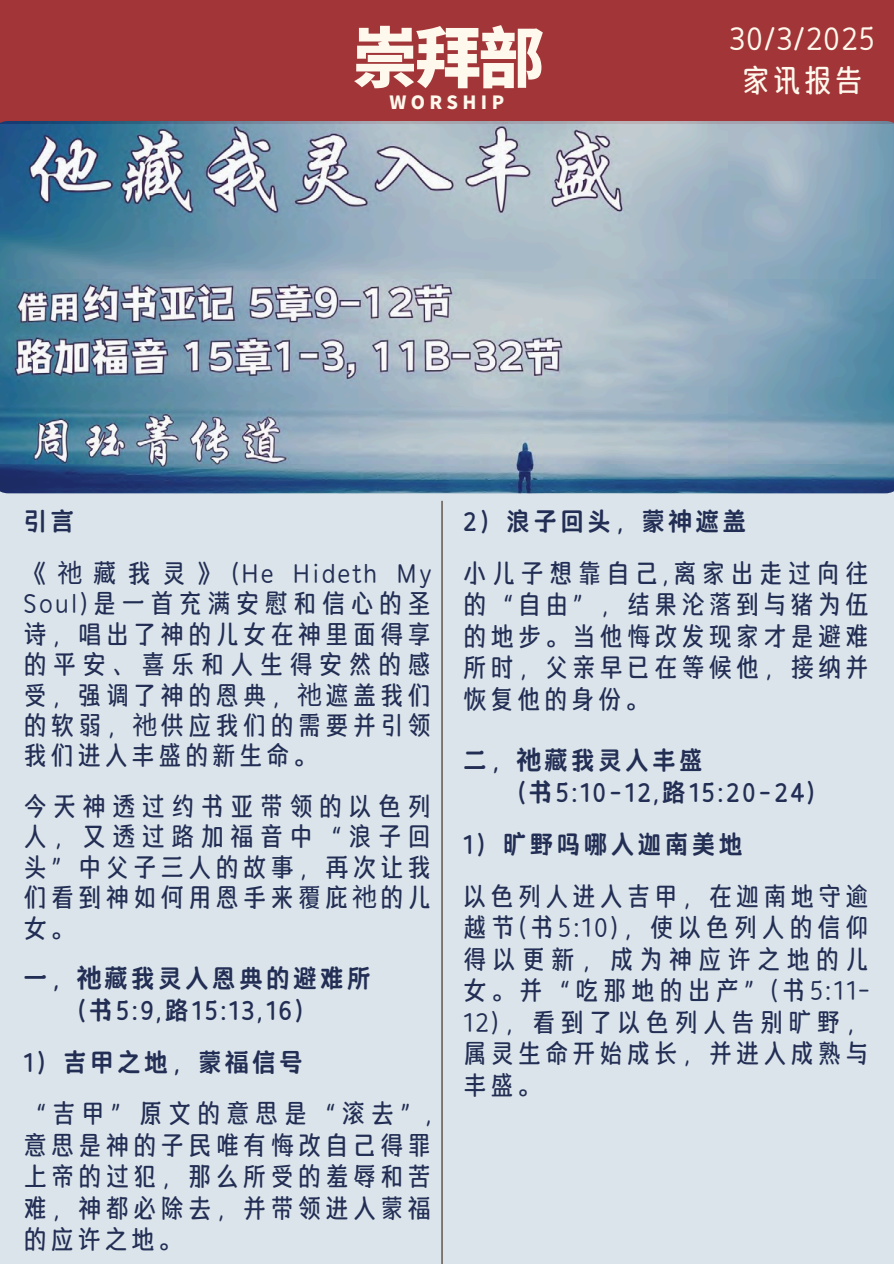
<style>
.page{position:relative;width:894px;height:1264px;background:#fff}
.page>*{position:absolute;margin:0;border:0;box-sizing:border-box;transform-origin:0 0}
.t1{font:800 65.7px "Source Han Sans SC";color:#fff8ec}
.t2{font:65.7px "Canva Joy Hei CN";color:#fff8ec}
.t3{font:30.9px/42.8px "Hello Font ID Le Yuan 55";color:#fff8ec;text-align:center}
.t4{font:27.9px "Hellofont ID Xian Xia Ti";color:#fff8ec}
.t5{font:25.5px/31.5px "Hello Font ID Le Yuan 55";letter-spacing:.075em;color:#232e55;text-align:justify}
.t6{font:25.5px/31.5px "Hello Font ID Le Yuan 75";letter-spacing:.06em;color:#232e55;text-align:center}
.t7{font:800 18.15px "Source Han Sans SC";letter-spacing:.24em;color:#fff8ec}
.t8{font:18.15px "Canva Joy Hei CN";color:#fff8ec}
.s1{font-family:"Noto Sans CJ Ksc"}
.s2{font-family:"Noto Sans CJ Ksc";font-weight:700}
</style>
<div class="page">
<div style="left:0;top:0;width:893px;height:1263px;background:#dae4ea"></div>
<div style="left:0;top:0;width:893px;height:123px;background:#a23538"></div>
<img style="left:0;top:121px;width:893px;height:372px">
<hr style="left:441px;top:501px;width:1px;height:762px;background:#3b291c">
<h2 class="t1" style="left:352px;top:6px;width:193px">崇拜部</h2>
<h3 class="t7" style="left:389px;top:88px;width:116px">WORSHIP</h3>
<p class="t2" style="left:465px;top:30px;width:61px">部</p>
<h1 class="t8" style="left:394px;top:94px;width:34px">WO</h1>
<h1 class="t8" style="left:478px;top:94px;width:22px">IP</h1>
<h6 class="t3" style="left:728px;top:16px;width:149px">30/3/2025家讯报告</h6>
<h3 class="t4" style="left:751px;top:33px;width:128px">25/2/2024</h3>
<h3 class="t4" style="left:758px;top:72px;width:113px">家讯报告</h3>
<p class="t6" style="left:22px;top:505px;width:54px">引言</p>
<p class="t5" style="left:22px;top:557px;width:411px;line-height:30.3px">《<span class="s1">祂</span>藏我灵》 (He Hideth My Soul)是一首充满安慰和信心的圣诗，唱出了神的儿女在神里面得享的平安、喜乐和人生得安然的感受，强调了神的恩典，<span class="s1">祂</span>遮盖我们的软弱，<span class="s1">祂</span>供应我们的需要并引领我们进入丰盛的新生命。</p>
<h4 class="t5" style="left:22px;top:790px;width:411px;line-height:30.3px">今天神透过约书亚带领的以色列人，又透过路加福音中“浪子回头”中父子三人的故事，再次让我们看到神如何用恩手来覆庇<span class="s1">祂</span>的儿女。</h4>
<h5 class="t6" style="left:22px;top:962px;width:351px">一，<span class="s2">祂</span>藏我灵入恩典的避难所(书5:9,路15:13,16)</h5>
<h5 class="t6" style="left:22px;top:1045px;width:282px">1）吉甲之地，蒙福信号</h5>
<h4 class="t5" style="left:22px;top:1097px;width:411px">“吉甲”原文的意思是“滚去”,意思是神的子民唯有悔改自己得罪上帝的过犯，那么所受的羞辱和苦难，神都必除去，并带领进入蒙福的应许之地。</h4>
<h4 class="t6" style="left:462px;top:505px;width:286px">2）浪子回头，蒙神遮盖</h4>
<h5 class="t5" style="left:462px;top:556px;width:409px">小儿子想靠自己,离家出走过向往的“自由”，结果沦落到与猪为伍的地步。当他悔改发现家才是避难所时，父亲早已在等候他，接纳并恢复他的身份。</h5>
<p class="t6" style="left:516px;top:744px;width:300px;text-align:left;text-indent:-55px">二，<span class="s2">祂</span>藏我灵入丰盛<br>(书5:10-12,路15:20-24)</p>
<h4 class="t6" style="left:462px;top:827px;width:282px">1）旷野吗哪入迦南美地</h4>
<h5 class="t5" style="left:462px;top:879px;width:409px">以色列人进入吉甲，在迦南地守逾越节(书5:10)，使以色列人的信仰得以更新，成为神应许之地的儿女。并“吃那地的出产”(书5:11- 12)，看到了以色列人告别旷野，属灵生命开始成长，并进入成熟与丰盛。</h5>
</div>
